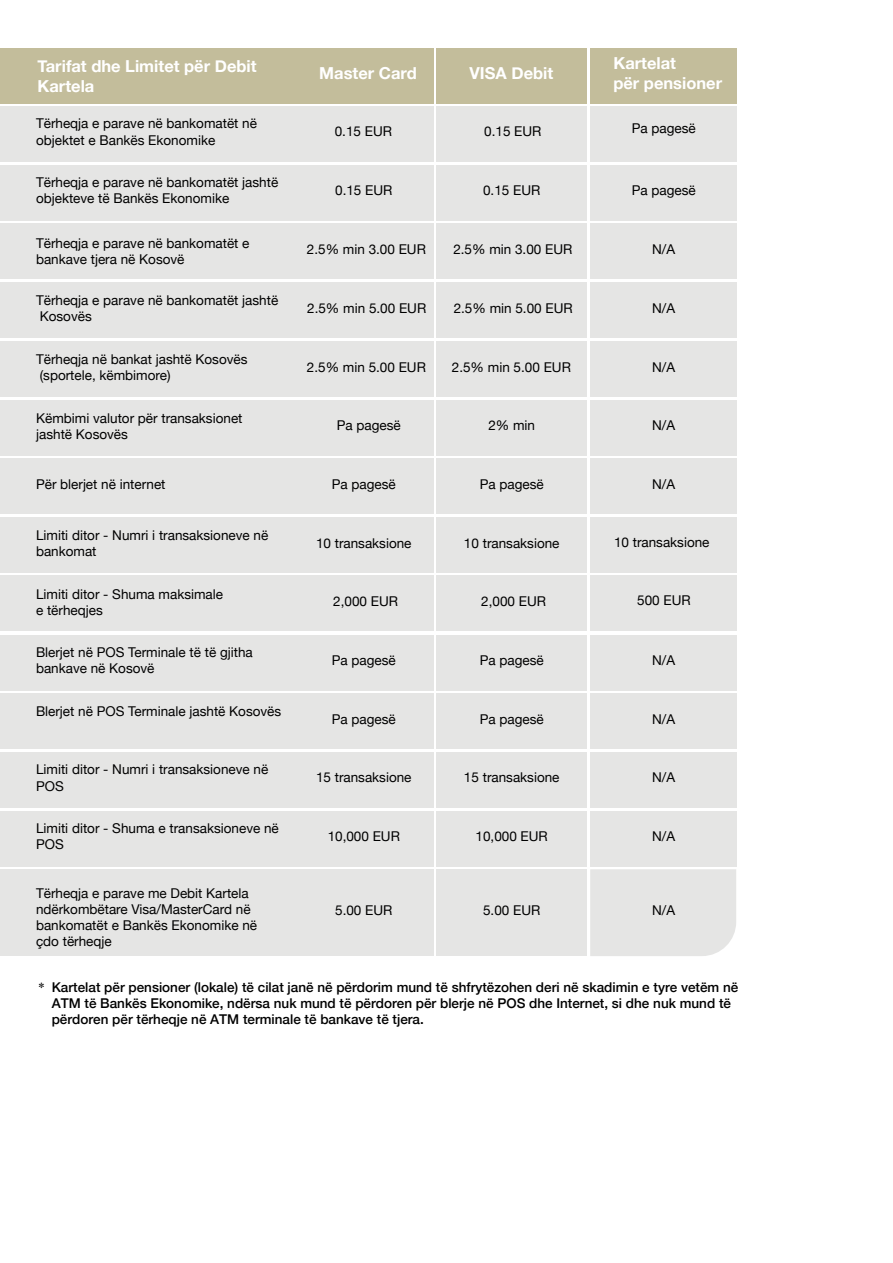
<style>
.page{position:relative;width:893px;height:1263px;background:#fff}
.page>*{position:absolute;margin:0;border:0;box-sizing:border-box;transform-origin:0 0}
.t1{font:700 16.5px/19.8px "Helvetica Neue";color:#fff}
.t2{font:13.5px/16.2px "Helvetica Neue";color:#000}
.t3{font:500 13.5px/16.2px "Helvetica Neue";color:#000}
.s1{font-family:"Times New Roman";font-weight:400}
</style>
<div class="page">
<div style="left:0;top:106px;width:292px;height:56px;background:#e5e5e4"></div>
<div style="left:0;top:165px;width:292px;height:55px;background:#e5e5e4"></div>
<div style="left:0;top:223px;width:292px;height:56px;background:#e5e5e4"></div>
<div style="left:293px;top:106px;width:141px;height:56px;background:#e5e5e4"></div>
<div style="left:293px;top:48px;width:141px;height:55px;background:#c3bd9b"></div>
<div style="left:436px;top:48px;width:151px;height:55px;background:#c3bd9b"></div>
<div style="left:293px;top:165px;width:141px;height:55px;background:#e5e5e4"></div>
<div style="left:293px;top:223px;width:141px;height:56px;background:#e5e5e4"></div>
<div style="left:436px;top:106px;width:151px;height:56px;background:#e5e5e4"></div>
<div style="left:436px;top:165px;width:151px;height:55px;background:#e5e5e4"></div>
<div style="left:436px;top:223px;width:151px;height:56px;background:#e5e5e4"></div>
<div style="left:590px;top:106px;width:146px;height:56px;background:#e5e5e4"></div>
<div style="left:590px;top:48px;width:146px;height:55px;background:#c3bd9b"></div>
<div style="left:590px;top:165px;width:146px;height:55px;background:#e5e5e4"></div>
<div style="left:590px;top:223px;width:146px;height:56px;background:#e5e5e4"></div>
<div style="left:0;top:48px;width:292px;height:55px;background:#c3bd9b"></div>
<div style="left:0;top:283px;width:292px;height:55px;background:#e5e5e4"></div>
<div style="left:0;top:341px;width:292px;height:56px;background:#e5e5e4"></div>
<div style="left:0;top:400px;width:292px;height:55px;background:#e5e5e4"></div>
<div style="left:293px;top:283px;width:141px;height:55px;background:#e5e5e4"></div>
<div style="left:293px;top:341px;width:141px;height:56px;background:#e5e5e4"></div>
<div style="left:293px;top:400px;width:141px;height:55px;background:#e5e5e4"></div>
<div style="left:436px;top:283px;width:151px;height:55px;background:#e5e5e4"></div>
<div style="left:436px;top:341px;width:151px;height:56px;background:#e5e5e4"></div>
<div style="left:436px;top:400px;width:151px;height:55px;background:#e5e5e4"></div>
<div style="left:590px;top:283px;width:146px;height:55px;background:#e5e5e4"></div>
<div style="left:590px;top:341px;width:146px;height:56px;background:#e5e5e4"></div>
<div style="left:590px;top:400px;width:146px;height:55px;background:#e5e5e4"></div>
<div style="left:0;top:459px;width:292px;height:55px;background:#e5e5e4"></div>
<div style="left:0;top:517px;width:292px;height:56px;background:#e5e5e4"></div>
<div style="left:0;top:576px;width:292px;height:55px;background:#e5e5e4"></div>
<div style="left:293px;top:459px;width:141px;height:55px;background:#e5e5e4"></div>
<div style="left:293px;top:517px;width:141px;height:56px;background:#e5e5e4"></div>
<div style="left:293px;top:576px;width:141px;height:55px;background:#e5e5e4"></div>
<div style="left:436px;top:459px;width:151px;height:55px;background:#e5e5e4"></div>
<div style="left:436px;top:517px;width:151px;height:56px;background:#e5e5e4"></div>
<div style="left:436px;top:576px;width:151px;height:55px;background:#e5e5e4"></div>
<div style="left:590px;top:459px;width:146px;height:55px;background:#e5e5e4"></div>
<div style="left:590px;top:517px;width:146px;height:56px;background:#e5e5e4"></div>
<div style="left:590px;top:576px;width:146px;height:55px;background:#e5e5e4"></div>
<div style="left:0;top:635px;width:292px;height:55px;background:#e5e5e4"></div>
<div style="left:0;top:693px;width:292px;height:56px;background:#e5e5e4"></div>
<div style="left:293px;top:635px;width:141px;height:55px;background:#e5e5e4"></div>
<div style="left:293px;top:693px;width:141px;height:56px;background:#e5e5e4"></div>
<div style="left:436px;top:635px;width:151px;height:55px;background:#e5e5e4"></div>
<div style="left:436px;top:693px;width:151px;height:56px;background:#e5e5e4"></div>
<div style="left:590px;top:635px;width:146px;height:55px;background:#e5e5e4"></div>
<div style="left:590px;top:693px;width:146px;height:56px;background:#e5e5e4"></div>
<div style="left:0;top:752px;width:292px;height:56px;background:#e5e5e4"></div>
<div style="left:0;top:811px;width:292px;height:55px;background:#e5e5e4"></div>
<div style="left:0;top:869px;width:292px;height:87px;background:#e5e5e4"></div>
<div style="left:293px;top:752px;width:141px;height:56px;background:#e5e5e4"></div>
<div style="left:293px;top:811px;width:141px;height:55px;background:#e5e5e4"></div>
<div style="left:293px;top:869px;width:141px;height:87px;background:#e5e5e4"></div>
<div style="left:436px;top:752px;width:151px;height:56px;background:#e5e5e4"></div>
<div style="left:436px;top:811px;width:151px;height:55px;background:#e5e5e4"></div>
<div style="left:436px;top:869px;width:151px;height:87px;background:#e5e5e4"></div>
<div style="left:590px;top:752px;width:146px;height:56px;background:#e5e5e4"></div>
<div style="left:590px;top:811px;width:146px;height:55px;background:#e5e5e4"></div>
<div style="left:590px;top:869px;width:146px;height:87px;background:#e5e5e4"></div>
<p class="t1" style="left:38px;top:57px;width:221px">Tarifat dhe Limitet për Debit<br>Kartela</p>
<p class="t1" style="left:319px;top:64px;width:99px">Master Card</p>
<p class="t1" style="left:470px;top:64px;width:85px">VISA Debit</p>
<p class="t1" style="left:613px;top:54px;width:110px">Kartelat<br>për pensioner</p>
<p class="t2" style="left:36px;top:116px;width:223px">Tërheqja e parave në bankomatët në objektet e Bankës Ekonomike</p>
<p class="t2" style="left:36px;top:175px;width:244px">Tërheqja e parave në bankomatët jashtë objekteve të Bankës Ekonomike</p>
<p class="t2" style="left:36px;top:236px;width:215px">Tërheqja e parave në bankomatët e bankave tjera në Kosovë</p>
<p class="t2" style="left:335px;top:124px;width:59px">0.15 EUR</p>
<p class="t2" style="left:484px;top:124px;width:59px">0.15 EUR</p>
<p class="t2" style="left:632px;top:121px;width:66px">Pa pagesë</p>
<p class="t2" style="left:335px;top:183px;width:59px">0.15 EUR</p>
<p class="t2" style="left:483px;top:183px;width:59px">0.15 EUR</p>
<p class="t2" style="left:632px;top:183px;width:66px">Pa pagesë</p>
<p class="t2" style="left:652px;top:241px;width:24px">N/A</p>
<p class="t2" style="left:307px;top:241px;width:121px">2.5% min 3.00 EUR</p>
<p class="t2" style="left:453px;top:241px;width:121px">2.5% min 3.00 EUR</p>
<p class="t2" style="left:36px;top:293px;width:244px">Tërheqja e parave në bankomatët jashtë<br>Kosovës</p>
<p class="t2" style="left:36px;top:351px;width:213px">Tërheqja në bankat jashtë Kosovës (sportele, këmbimore)</p>
<p class="t2" style="left:36px;top:411px;width:208px">Këmbimi valutor për transaksionet jashtë Kosovës</p>
<p class="t2" style="left:36px;top:477px;width:131px">Për blerjet në internet</p>
<p class="t2" style="left:36px;top:527px;width:234px">Limiti ditor - Numri i transaksioneve në bankomat</p>
<p class="t2" style="left:36px;top:587px;width:189px">Limiti ditor - Shuma maksimale e tërheqjes</p>
<p class="t2" style="left:36px;top:645px;width:218px">Blerjet në POS Terminale të të gjitha bankave në Kosovë</p>
<p class="t2" style="left:36px;top:703px;width:247px">Blerjet në POS Terminale jashtë Kosovës</p>
<p class="t2" style="left:36px;top:762px;width:234px">Limiti ditor - Numri i transaksioneve në<br>POS</p>
<p class="t2" style="left:36px;top:821px;width:244px">Limiti ditor - Shuma e transaksioneve në<br>POS</p>
<p class="t2" style="left:36px;top:886px;width:223px">Tërheqja e parave me Debit Kartela ndërkombëtare Visa/MasterCard në bankomatët e Bankës Ekonomike në çdo tërheqje</p>
<p class="t2" style="left:307px;top:301px;width:121px">2.5% min 5.00 EUR</p>
<p class="t2" style="left:454px;top:301px;width:121px">2.5% min 5.00 EUR</p>
<p class="t2" style="left:652px;top:301px;width:24px">N/A</p>
<p class="t2" style="left:307px;top:360px;width:121px">2.5% min 5.00 EUR</p>
<p class="t2" style="left:452px;top:360px;width:121px">2.5% min 5.00 EUR</p>
<p class="t2" style="left:652px;top:360px;width:24px">N/A</p>
<p class="t2" style="left:337px;top:418px;width:66px">Pa pagesë</p>
<p class="t2" style="left:488px;top:418px;width:48px">2% min</p>
<p class="t2" style="left:652px;top:418px;width:24px">N/A</p>
<p class="t2" style="left:332px;top:477px;width:66px">Pa pagesë</p>
<p class="t2" style="left:480px;top:477px;width:66px">Pa pagesë</p>
<p class="t2" style="left:652px;top:477px;width:24px">N/A</p>
<p class="t2" style="left:316px;top:535px;width:97px">10 transaksione</p>
<p class="t2" style="left:464px;top:535px;width:97px">10 transaksione</p>
<p class="t2" style="left:614px;top:535px;width:97px">10 transaksione</p>
<p class="t2" style="left:333px;top:594px;width:66px">2,000 EUR</p>
<p class="t2" style="left:481px;top:594px;width:66px">2,000 EUR</p>
<p class="t2" style="left:637px;top:593px;width:55px">500 EUR</p>
<p class="t2" style="left:332px;top:653px;width:66px">Pa pagesë</p>
<p class="t2" style="left:652px;top:653px;width:24px">N/A</p>
<p class="t2" style="left:480px;top:653px;width:66px">Pa pagesë</p>
<p class="t2" style="left:332px;top:711px;width:66px">Pa pagesë</p>
<p class="t2" style="left:480px;top:711px;width:66px">Pa pagesë</p>
<p class="t2" style="left:652px;top:711px;width:24px">N/A</p>
<p class="t2" style="left:316px;top:770px;width:97px">15 transaksione</p>
<p class="t2" style="left:464px;top:770px;width:97px">15 transaksione</p>
<p class="t2" style="left:652px;top:770px;width:24px">N/A</p>
<p class="t2" style="left:328px;top:829px;width:74px">10,000 EUR</p>
<p class="t2" style="left:476px;top:829px;width:74px">10,000 EUR</p>
<p class="t2" style="left:652px;top:829px;width:24px">N/A</p>
<p class="t2" style="left:335px;top:903px;width:59px">5.00 EUR</p>
<p class="t2" style="left:483px;top:903px;width:59px">5.00 EUR</p>
<p class="t2" style="left:652px;top:903px;width:24px">N/A</p>
<p class="t3" style="left:52px;top:978px;width:688px;text-indent:-13px"><span class="s1">*</span> Kartelat për pensioner (lokale) të cilat janë në përdorim mund të shfrytëzohen deri në skadimin e tyre vetëm në<br>ATM të Bankës Ekonomike, ndërsa nuk mund të përdoren për blerje në POS dhe Internet, si dhe nuk mund të përdoren për tërheqje në ATM terminale të bankave të tjera.</p>
</div>
